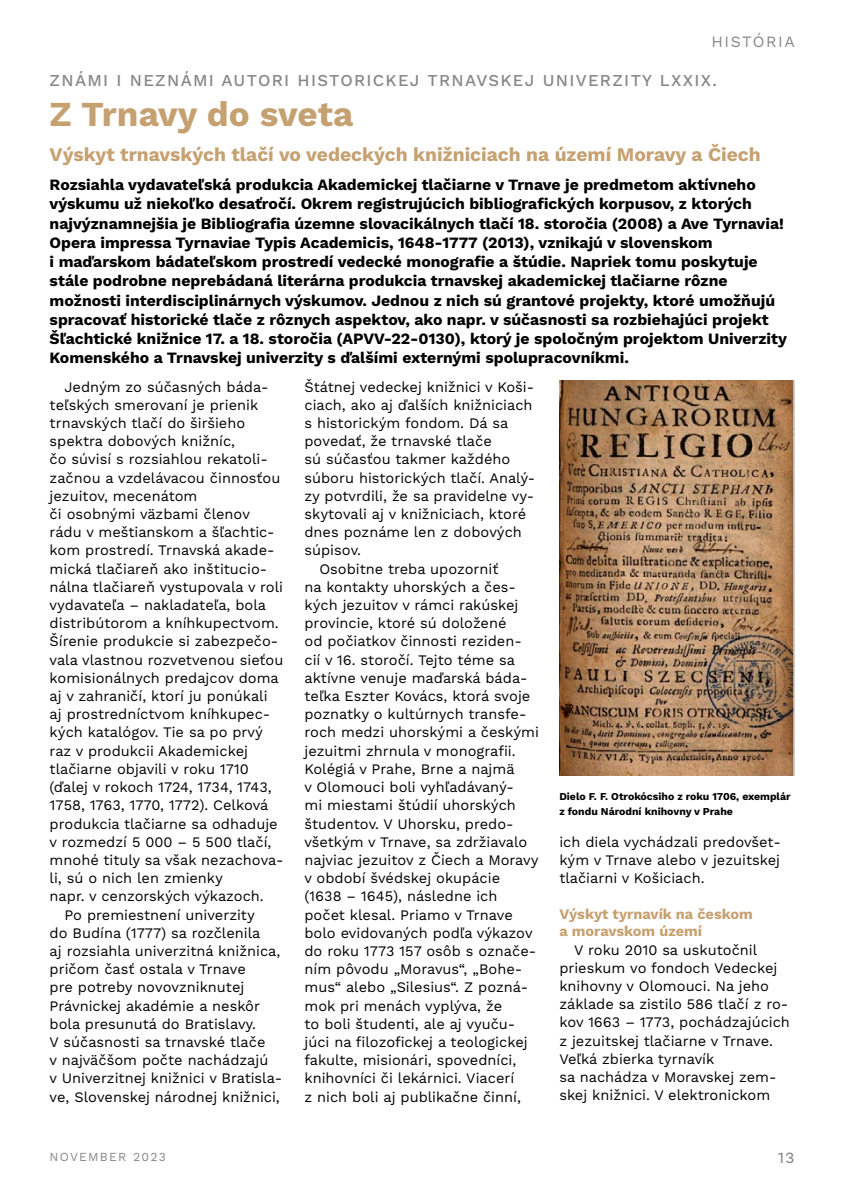
<style>
.page{position:relative;width:844px;height:1191px;background:#fff}
.page>*{position:absolute;margin:0;border:0;box-sizing:border-box;transform-origin:0 0}
.t1{font:700 35px "Work Sans";letter-spacing:-.005em;color:#c5a172}
.t2{font:700 19.25px "Work Sans";color:#c6a171}
.t3{font:500 16.62px "Work Sans";letter-spacing:.08em;color:#878787}
.t4{font:700 15.75px/19.2px "Work Sans";color:#000}
.t5{font:15.75px "Work Sans";letter-spacing:.1em;color:#878787}
.t6{font:15.75px "Basic Sans";color:#878787}
.t7{font:14.53px/18.2px "Work Sans";color:#000;text-align:justify}
.t8{font:700 14.53px/17.5px "Work Sans";color:#c6a171}
.t9{font:12.25px "Work Sans";letter-spacing:.1em;color:#878787}
.t10{font:700 10.5px/15.8px "Work Sans";color:#000}
</style>
<div class="page">
<img style="left:559px;top:381px;width:235px;height:394px">
<p class="t5" style="left:711px;top:32px;width:85px">HISTÓRIA</p>
<p class="t3" style="left:50px;top:68px;width:668px">ZNÁMI I NEZNÁMI AUTORI HISTORICKEJ TRNAVSKEJ UNIVERZITY LXXIX.</p>
<h1 class="t1" style="left:50px;top:87px;width:305px">Z Trnavy do sveta</h1>
<h2 class="t2" style="left:50px;top:140px;width:712px">Výskyt trnavských tlačí vo vedeckých knižniciach na území Moravy a Čiech</h2>
<p class="t4" style="left:50px;top:174px;width:738px">Rozsiahla vydavateľská produkcia Akademickej tlačiarne v Trnave je predmetom aktívneho výskumu už niekoľko desaťročí. Okrem registrujúcich bibliografických korpusov, z ktorých najvýznamnejšia je Bibliografia územne slovacikálnych tlačí 18. storočia (2008) a Ave Tyrnavia!<br>Opera impressa Tyrnaviae Typis Academicis, 1648-1777 (2013), vznikajú v slovenskom<br>i maďarskom bádateľskom prostredí vedecké monografie a štúdie. Napriek tomu poskytuje stále podrobne neprebádaná literárna produkcia trnavskej akademickej tlačiarne rôzne možnosti interdisciplinárnych výskumov. Jednou z nich sú grantové projekty, ktoré umožňujú spracovať historické tlače z rôznych aspektov, ako napr. v súčasnosti sa rozbiehajúci projekt Šľachtické knižnice 17. a 18. storočia (APVV-22-0130), ktorý je spoločným projektom Univerzity Komenského a Trnavskej univerzity s ďalšími externými spolupracovníkmi.</p>
<p class="t7" style="left:64px;top:378px;width:205px">Jedným zo súčasných báda-</p>
<p class="t7" style="left:50px;top:396px;width:210px">teľských smerovaní je prienik</p>
<p class="t7" style="left:50px;top:414px;width:197px">trnavských tlačí do širšieho</p>
<p class="t7" style="left:50px;top:433px;width:187px">spektra dobových knižníc,</p>
<p class="t7" style="left:50px;top:451px;width:220px">čo súvisí s rozsiahlou rekatoli-</p>
<p class="t7" style="left:50px;top:469px;width:232px">začnou a vzdelávacou činnosťou</p>
<p class="t7" style="left:50px;top:487px;width:149px">jezuitov, mecenátom</p>
<p class="t7" style="left:50px;top:505px;width:202px">či osobnými väzbami členov</p>
<p class="t7" style="left:50px;top:524px;width:226px">rádu v meštianskom a šľachtic-</p>
<p class="t7" style="left:50px;top:542px;width:226px">kom prostredí. Trnavská akade-</p>
<p class="t7" style="left:50px;top:560px;width:219px">mická tlačiareň ako inštitucio-</p>
<p class="t7" style="left:50px;top:578px;width:235px">nálna tlačiareň vystupovala v roli</p>
<p class="t7" style="left:50px;top:596px;width:218px">vydavateľa – nakladateľa, bola</p>
<p class="t7" style="left:50px;top:615px;width:231px">distribútorom a kníhkupectvom.</p>
<p class="t7" style="left:50px;top:633px;width:230px">Šírenie produkcie si zabezpečo-</p>
<p class="t7" style="left:50px;top:651px;width:235px">vala vlastnou rozvetvenou sieťou</p>
<p class="t7" style="left:50px;top:669px;width:230px">komisionálnych predajcov doma</p>
<p class="t7" style="left:50px;top:687px;width:219px">aj v zahraničí, ktorí ju ponúkali</p>
<p class="t7" style="left:50px;top:706px;width:222px">aj prostredníctvom kníhkupec-</p>
<p class="t7" style="left:50px;top:724px;width:215px">kých katalógov. Tie sa po prvý</p>
<p class="t7" style="left:50px;top:742px;width:200px">raz v produkcii Akademickej</p>
<p class="t7" style="left:50px;top:760px;width:201px">tlačiarne objavili v roku 1710</p>
<p class="t7" style="left:50px;top:778px;width:223px">(ďalej v rokoch 1724, 1734, 1743,</p>
<p class="t7" style="left:50px;top:797px;width:220px">1758, 1763, 1770, 1772). Celková</p>
<p class="t7" style="left:50px;top:815px;width:229px">produkcia tlačiarne sa odhaduje</p>
<p class="t7" style="left:50px;top:833px;width:223px">v rozmedzí 5 000 – 5 500 tlačí,</p>
<p class="t7" style="left:50px;top:851px;width:235px">mnohé tituly sa však nezachova-</p>
<p class="t7" style="left:50px;top:869px;width:175px">li, sú o nich len zmienky</p>
<p class="t7" style="left:50px;top:888px;width:216px">napr. v cenzorských výkazoch.</p>
<p class="t7" style="left:64px;top:906px;width:192px">Po premiestnení univerzity</p>
<p class="t7" style="left:50px;top:924px;width:212px">do Budína (1777) sa rozčlenila</p>
<p class="t7" style="left:50px;top:942px;width:232px">aj rozsiahla univerzitná knižnica,</p>
<p class="t7" style="left:50px;top:960px;width:197px">pričom časť ostala v Trnave</p>
<p class="t7" style="left:50px;top:979px;width:196px">pre potreby novovzniknutej</p>
<p class="t7" style="left:50px;top:997px;width:212px">Právnickej akadémie a neskôr</p>
<p class="t7" style="left:50px;top:1015px;width:208px">bola presunutá do Bratislavy.</p>
<p class="t7" style="left:50px;top:1033px;width:217px">V súčasnosti sa trnavské tlače</p>
<p class="t7" style="left:50px;top:1051px;width:220px">v najväčšom počte nachádzajú</p>
<p class="t7" style="left:50px;top:1070px;width:234px">v Univerzitnej knižnici v Bratisla-</p>
<p class="t7" style="left:50px;top:1088px;width:232px">ve, Slovenskej národnej knižnici,</p>
<p class="t7" style="left:304px;top:378px;width:231px">Štátnej vedeckej knižnici v Koši-</p>
<p class="t7" style="left:304px;top:396px;width:229px">ciach, ako aj ďalších knižniciach</p>
<p class="t7" style="left:304px;top:414px;width:205px">s historickým fondom. Dá sa</p>
<p class="t7" style="left:304px;top:433px;width:189px">povedať, že trnavské tlače</p>
<p class="t7" style="left:304px;top:451px;width:207px">sú súčasťou takmer každého</p>
<p class="t7" style="left:304px;top:469px;width:232px">súboru historických tlačí. Analý-</p>
<p class="t7" style="left:304px;top:487px;width:231px">zy potvrdili, že sa pravidelne vy-</p>
<p class="t7" style="left:304px;top:505px;width:223px">skytovali aj v knižniciach, ktoré</p>
<p class="t7" style="left:304px;top:524px;width:219px">dnes poznáme len z dobových</p>
<p class="t7" style="left:304px;top:542px;width:58px">súpisov.</p>
<p class="t7" style="left:319px;top:560px;width:180px">Osobitne treba upozorniť</p>
<p class="t7" style="left:304px;top:578px;width:213px">na kontakty uhorských a čes-</p>
<p class="t7" style="left:304px;top:596px;width:215px">kých jezuitov v rámci rakúskej</p>
<p class="t7" style="left:304px;top:615px;width:203px">provincie, ktoré sú doložené</p>
<p class="t7" style="left:304px;top:633px;width:219px">od počiatkov činnosti reziden-</p>
<p class="t7" style="left:304px;top:651px;width:212px">cií v 16. storočí. Tejto téme sa</p>
<p class="t7" style="left:304px;top:669px;width:224px">aktívne venuje maďarská báda-</p>
<p class="t7" style="left:304px;top:687px;width:227px">teľka Eszter Kovács, ktorá svoje</p>
<p class="t7" style="left:304px;top:706px;width:223px">poznatky o kultúrnych transfe-</p>
<p class="t7" style="left:304px;top:724px;width:236px">roch medzi uhorskými a českými</p>
<p class="t7" style="left:304px;top:742px;width:213px">jezuitmi zhrnula v monografii.</p>
<p class="t7" style="left:304px;top:760px;width:211px">Kolégiá v Prahe, Brne a najmä</p>
<p class="t7" style="left:304px;top:778px;width:211px">v Olomouci boli vyhľadávaný-</p>
<p class="t7" style="left:304px;top:797px;width:213px">mi miestami štúdií uhorských</p>
<p class="t7" style="left:304px;top:815px;width:210px">študentov. V Uhorsku, predo-</p>
<p class="t7" style="left:304px;top:833px;width:224px">všetkým v Trnave, sa zdržiavalo</p>
<p class="t7" style="left:304px;top:851px;width:235px">najviac jezuitov z Čiech a Moravy</p>
<p class="t7" style="left:304px;top:869px;width:197px">v období švédskej okupácie</p>
<p class="t7" style="left:304px;top:888px;width:194px">(1638 – 1645), následne ich</p>
<p class="t7" style="left:304px;top:906px;width:210px">počet klesal. Priamo v Trnave</p>
<p class="t7" style="left:304px;top:924px;width:229px">bolo evidovaných podľa výkazov</p>
<p class="t7" style="left:304px;top:942px;width:233px">do roku 1773 157 osôb s označe-</p>
<p class="t7" style="left:304px;top:960px;width:219px">ním pôvodu „Moravus“, „Bohe-</p>
<p class="t7" style="left:304px;top:979px;width:225px">mus“ alebo „Silesius“. Z pozná-</p>
<p class="t7" style="left:304px;top:997px;width:199px">mok pri menách vyplýva, že</p>
<p class="t7" style="left:304px;top:1015px;width:212px">to boli študenti, ale aj vyuču-</p>
<p class="t7" style="left:304px;top:1033px;width:224px">júci na filozofickej a teologickej</p>
<p class="t7" style="left:304px;top:1051px;width:213px">fakulte, misionári, spovedníci,</p>
<p class="t7" style="left:304px;top:1070px;width:211px">knihovníci či lekárnici. Viacerí</p>
<p class="t7" style="left:304px;top:1088px;width:218px">z nich boli aj publikačne činní,</p>
<p class="t10" style="left:559px;top:787px;width:233px">Dielo F. F. Otrokócsiho z roku 1706, exemplár z fondu Národní knihovny v Prahe</p>
<p class="t7" style="left:559px;top:833px;width:223px">ich diela vychádzali predovšet&shy;kým v Trnave alebo v jezuitskej tlačiarni v Košiciach.</p>
<p class="t8" style="left:559px;top:904px;width:195px">Výskyt tyrnavík na českom a moravskom území</p>
<p class="t7" style="left:559px;top:941px;width:232px;text-align:left;text-indent:15px">V roku 2010 sa uskutočnil prieskum vo fondoch Vedeckej knihovny v Olomouci. Na jeho základe sa zistilo 586 tlačí z ro&shy;kov 1663 – 1773, pochádzajúcich z jezuitskej tlačiarne v Trnave.<br>Veľká zbierka tyrnavík<br>sa nachádza v Moravskej zem&shy;skej knižnici. V elektronickom</p>
<p class="t9" style="left:50px;top:1150px;width:118px">NOVEMBER 2023</p>
<p class="t6" style="left:777px;top:1148px;width:18px">13</p>
</div>
